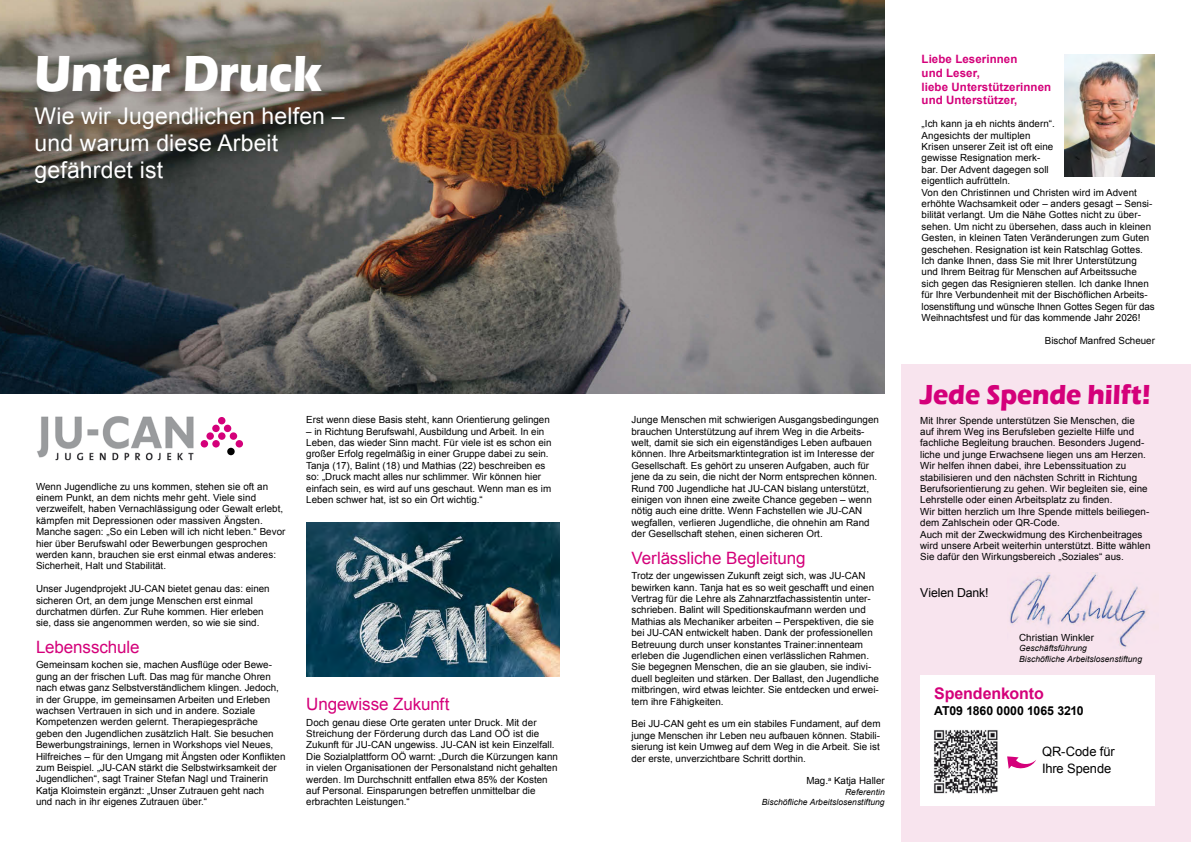
<style>
.page{position:relative;width:1191px;height:842px;background:#fff}
.page>*{position:absolute;margin:0;border:0;box-sizing:border-box;transform-origin:0 0}
.t1{font:700 52.2px "Eras ITC";letter-spacing:-.005em;color:#fff;scale:.9 1}
.t2{font:700 28.4px "Eras ITC";letter-spacing:-.005em;color:#d4007a;scale:.9 1}
.t3{font:23px/26.9px "Arial";letter-spacing:.005em;color:#fff}
.t4{font:17px "Arial";letter-spacing:-.005em;color:#d4007a}
.t5{font:700 16px "Arial";letter-spacing:-.005em;color:#d4007a}
.t6{font:12.9px/16.9px "Arial";letter-spacing:-.01em;color:#000}
.t7{font:700 12.3px "Arial";letter-spacing:-.005em;color:#000}
.t8{font:12.3px "Arial";letter-spacing:-.01em;color:#000}
.t9{font:700 11.5px/13.8px "Arial";letter-spacing:.005em;color:#d4007a}
.t10{font:9.8px/11.4px "Arial";color:#000}
.t11{font:italic 8.5px/10.5px "Arial";letter-spacing:.005em;color:#000;text-align:right}
</style>
<div class="page">
<img style="left:0;top:0;width:884px;height:394px">
<div style="left:901px;top:364px;width:290px;height:478px;background:#f8e4ee"></div>
<img style="left:306px;top:522px;width:253px;height:154px">
<img style="left:1009px;top:573px;width:138px;height:75px">
<div style="left:920px;top:675px;width:235px;height:131px;background:#fff"></div>
<img style="left:934px;top:730px;width:64px;height:64px">
<svg style="left:1007px;top:756px;width:29px;height:13px"></svg>
<img style="left:1064px;top:55px;width:91px;height:122px">
<img style="left:37px;top:416px;width:157px;height:45px">
<div style="left:218px;top:417px;width:7px;height:7px;background:#d4007a;border-radius:50%"></div>
<div style="left:227px;top:448px;width:8px;height:7px;background:#000;border-radius:50%"></div>
<div style="left:212px;top:425px;width:8px;height:7px;background:#d4007a;border-radius:50%"></div>
<div style="left:224px;top:425px;width:7px;height:7px;background:#d4007a;border-radius:50%"></div>
<div style="left:206px;top:432px;width:8px;height:8px;background:#d4007a;border-radius:50%"></div>
<div style="left:218px;top:432px;width:7px;height:8px;background:#d4007a;border-radius:50%"></div>
<div style="left:230px;top:432px;width:7px;height:8px;background:#d4007a;border-radius:50%"></div>
<div style="left:201px;top:440px;width:7px;height:7px;background:#d4007a;border-radius:50%"></div>
<div style="left:212px;top:440px;width:8px;height:7px;background:#d4007a;border-radius:50%"></div>
<div style="left:236px;top:440px;width:7px;height:7px;background:#d4007a;border-radius:50%"></div>
<h1 class="t1" style="left:35px;top:44px;width:321px">Unter Druck</h1>
<h3 class="t3" style="left:35px;top:103px;width:311px">Wie wir Jugendlichen helfen – und warum diese Arbeit gefährdet ist</h3>
<p class="t10" style="left:36px;top:480px;width:251px">Wenn Jugendliche zu uns kommen, stehen sie oft an einem Punkt, an dem nichts mehr geht. Viele sind verzweifelt, haben Vernachlässigung oder Gewalt erlebt, kämpfen mit Depressionen oder massiven Ängsten.<br>Manche sagen: „So ein Leben will ich nicht leben.“ Bevor hier über Berufswahl oder Bewerbungen gesprochen werden kann, brauchen sie erst einmal etwas anderes:<br>Sicherheit, Halt und Stabilität.</p>
<p class="t10" style="left:36px;top:583px;width:235px">Unser Jugendprojekt JU-CAN bietet genau das: einen sicheren Ort, an dem junge Menschen erst einmal durchatmen dürfen. Zur Ruhe kommen. Hier erleben sie, dass sie angenommen werden, so wie sie sind.</p>
<h3 class="t4" style="left:36px;top:636px;width:105px">Lebensschule</h3>
<p class="t10" style="left:36px;top:659px;width:251px">Gemeinsam kochen sie, machen Ausflüge oder Bewe&shy;gung an der frischen Luft. Das mag für manche Ohren nach etwas ganz Selbstverständlichem klingen. Jedoch, in der Gruppe, im gemeinsamen Arbeiten und Erleben wachsen Vertrauen in sich und in andere. Soziale Kompetenzen werden gelernt. Therapiegespräche geben den Jugendlichen zusätzlich Halt. Sie besuchen Bewerbungstrainings, lernen in Workshops viel Neues, Hilfreiches – für den Umgang mit Ängsten oder Konflikten zum Beispiel. „JU-CAN stärkt die Selbstwirksamkeit der Jugendlichen“, sagt Trainer Stefan Nagl und Trainerin Katja Kloimstein ergänzt: „Unser Zutrauen geht nach<br>und nach in ihr eigenes Zutrauen über.“</p>
<p class="t10" style="left:306px;top:414px;width:245px">Erst wenn diese Basis steht, kann Orientierung gelingen</p>
<p class="t10" style="left:306px;top:425px;width:247px">– in Richtung Berufswahl, Ausbildung und Arbeit. In ein Leben, das wieder Sinn macht. Für viele ist es schon ein großer Erfolg regelmäßig in einer Gruppe dabei zu sein.<br>Tanja (17), Balint (18) und Mathias (22) beschreiben es so: „Druck macht alles nur schlimmer. Wir können hier einfach sein, es wird auf uns geschaut. Wenn man es im Leben schwer hat, ist so ein Ort wichtig.“</p>
<h3 class="t4" style="left:306px;top:693px;width:145px">Ungewisse Zukunft</h3>
<p class="t10" style="left:306px;top:716px;width:253px">Doch genau diese Orte geraten unter Druck. Mit der Streichung der Förderung durch das Land OÖ ist die Zukunft für JU-CAN ungewiss. JU-CAN ist kein Einzelfall.<br>Die Sozialplattform OÖ warnt: „Durch die Kürzungen kann in vielen Organisationen der Personalstand nicht gehalten werden. Im Durchschnitt entfallen etwa 85% der Kosten auf Personal. Einsparungen betreffen unmittelbar die erbrachten Leistungen.“</p>
<p class="t10" style="left:631px;top:414px;width:249px">Junge Menschen mit schwierigen Ausgangsbedingungen brauchen Unterstützung auf ihrem Weg in die Arbeits&shy;welt, damit sie sich ein eigenständiges Leben aufbauen können. Ihre Arbeitsmarktintegration ist im Interesse der Gesellschaft. Es gehört zu unseren Aufgaben, auch für jene da zu sein, die nicht der Norm entsprechen können.<br>Rund 700 Jugendliche hat JU-CAN bislang unterstützt, einigen von ihnen eine zweite Chance gegeben – wenn nötig auch eine dritte. Wenn Fachstellen wie JU-CAN wegfallen, verlieren Jugendliche, die ohnehin am Rand der Gesellschaft stehen, einen sicheren Ort.</p>
<h3 class="t4" style="left:631px;top:546px;width:175px">Verlässliche Begleitung</h3>
<p class="t10" style="left:631px;top:570px;width:249px">Trotz der ungewissen Zukunft zeigt sich, was JU-CAN bewirken kann. Tanja hat es so weit geschafft und einen Vertrag für die Lehre als Zahnarztfachassistentin unter&shy;schrieben. Balint will Speditionskaufmann werden und Mathias als Mechaniker arbeiten – Perspektiven, die sie bei JU-CAN entwickelt haben. Dank der professionellen Betreuung durch unser konstantes Trainer:innenteam erleben die Jugendlichen einen verlässlichen Rahmen.<br>Sie begegnen Menschen, die an sie glauben, sie indivi&shy;duell begleiten und stärken. Der Ballast, den Jugendliche mitbringen, wird etwas leichter. Sie entdecken und erwei&shy;tern ihre Fähigkeiten.</p>
<p class="t10" style="left:631px;top:718px;width:250px;text-align:justify">Bei JU-CAN geht es um ein stabiles Fundament, auf dem junge Menschen ihr Leben neu aufbauen können. Stabili&shy;sierung ist kein Umweg auf dem Weg in die Arbeit. Sie ist der erste, unverzichtbare Schritt dorthin.</p>
<p class="t10" style="left:806px;top:775px;width:80px">Mag.<sup>a</sup> Katja Haller</p>
<p class="t11" style="left:762px;top:786px;width:124px">Referentin<br>Bischöfliche Arbeitslosenstiftung</p>
<p class="t9" style="left:921px;top:52px;width:131px">Liebe Leserinnen<br>und Leser,<br>liebe Unterstützerinnen und Unterstützer,</p>
<p class="t10" style="left:921px;top:118px;width:235px">„Ich kann ja eh nichts ändern“.<br>Angesichts der multiplen<br>Krisen unserer Zeit ist oft eine<br>gewisse Resignation merk-<br>bar. Der Advent dagegen soll<br>eigentlich aufrütteln.<br>Von den Christinnen und Christen wird im Advent erhöhte Wachsamkeit oder – anders gesagt – Sensi&shy;bilität verlangt. Um die Nähe Gottes nicht zu über&shy;sehen. Um nicht zu übersehen, dass auch in kleinen Gesten, in kleinen Taten Veränderungen zum Guten geschehen. Resignation ist kein Ratschlag Gottes.<br>Ich danke Ihnen, dass Sie mit Ihrer Unterstützung und Ihrem Beitrag für Menschen auf Arbeitssuche sich gegen das Resignieren stellen. Ich danke Ihnen für Ihre Verbundenheit mit der Bischöflichen Arbeits&shy;losenstiftung und wünsche Ihnen Gottes Segen für das Weihnachtsfest und für das kommende Jahr 2026!</p>
<p class="t10" style="left:1045px;top:335px;width:112px">Bischof Manfred Scheuer</p>
<h2 class="t2" style="left:920px;top:378px;width:258px">Jede Spende hilft!</h2>
<p class="t10" style="left:920px;top:415px;width:232px">Mit Ihrer Spende unterstützen Sie Menschen, die auf ihrem Weg ins Berufsleben gezielte Hilfe und fachliche Begleitung brauchen. Besonders Jugend&shy;liche und junge Erwachsene liegen uns am Herzen.<br>Wir helfen ihnen dabei, ihre Lebenssituation zu stabilisieren und den nächsten Schritt in Richtung Berufsorientierung zu gehen. Wir begleiten sie, eine Lehrstelle oder einen Arbeitsplatz zu finden.<br>Wir bitten herzlich um Ihre Spende mittels beiliegen&shy;dem Zahlschein oder QR-Code.<br>Auch mit der Zweckwidmung des Kirchenbeitrages wird unsere Arbeit weiterhin unterstützt. Bitte wählen Sie dafür den Wirkungsbereich „Soziales“ aus.</p>
<p class="t8" style="left:920px;top:585px;width:70px">Vielen Dank!</p>
<p class="t10" style="left:1019px;top:632px;width:76px">Christian Winkler</p>
<p class="t11" style="left:1019px;top:643px;width:124px;text-align:left">Geschäftsführung<br>Bischöfliche Arbeitslosenstiftung</p>
<h3 class="t5" style="left:934px;top:683px;width:111px">Spendenkonto</h3>
<p class="t7" style="left:934px;top:703px;width:151px">AT09 1860 0000 1065 3210</p>
<h3 class="t6" style="left:1042px;top:743px;width:74px">QR-Code für<br>Ihre Spende</h3>
</div>
